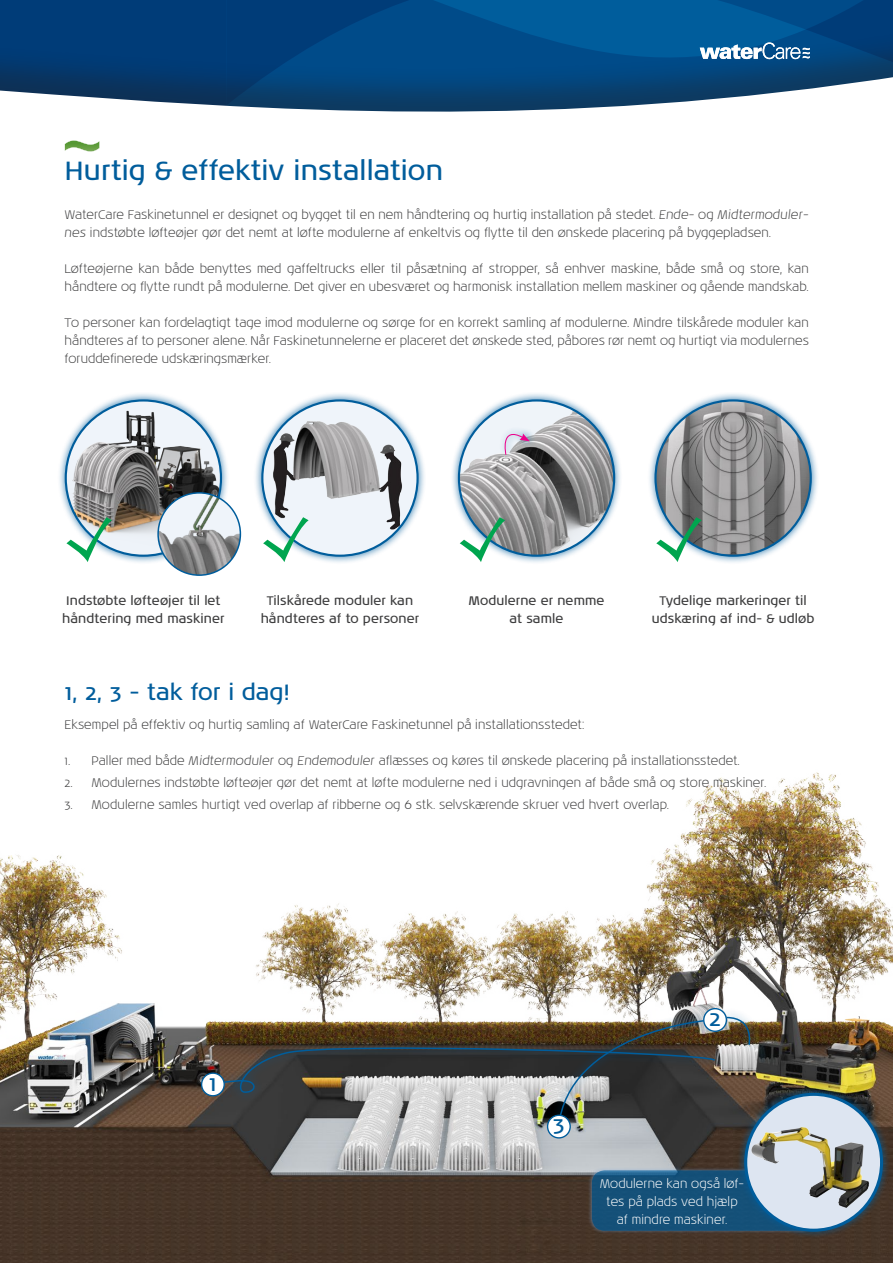
<style>
.page{position:relative;width:893px;height:1263px;background:#fff}
.page>*{position:absolute;margin:0;border:0;box-sizing:border-box;transform-origin:0 0}
.t1{font:27px "Noa LT Std";color:#005d9c}
.t2{font:22.5px "Noa LT Std";color:#005d9c}
.t3{font:22.35px "Noa LT Std";color:#005d9c}
.t4{font:300 12.75px/18px "Noa LT Std";color:#3e3e3f}
.t5{font:12.75px/18px "Noa LT Std";letter-spacing:.005em;color:#3e3e3f;text-align:center}
.t6{font:300 12.75px/18px "Noa LT Std";color:#fff;text-align:center}
.s1{font-style:italic}
</style>
<div class="page">
<svg style="left:1px;top:0;width:892px;height:25px;background:#004986"></svg>
<div style="left:0;top:25px;width:893px;height:757px;background:#231f20;opacity:.4"></div>
<svg style="left:1px;top:52px;width:892px;height:539px"></svg>
<div style="left:0;top:591px;width:893px;height:672px;background:#fff"></div>
<img style="left:0;top:0;width:1px;height:591px">
<svg style="left:700px;top:43px;width:110px;height:16px"></svg>
<svg style="left:65px;top:140px;width:35px;height:12px"></svg>
<img style="left:0;top:772px;width:893px;height:491px">
<div style="left:57px;top:392px;width:173px;height:172px;background:#005d9c;opacity:.75"></div>
<img style="left:66px;top:400px;width:155px;height:156px;border-radius:78px">
<div style="left:254px;top:392px;width:172px;height:172px;background:#005d9c;opacity:.75"></div>
<svg style="left:262px;top:400px;width:156px;height:156px;fill:#eff4fa"></svg>
<img style="left:265px;top:416px;width:142px;height:118px">
<img style="left:158px;top:493px;width:82px;height:82px;border-radius:41px">
<div style="left:157px;top:492px;width:84px;height:84px;border:2px solid #005d9c;border-radius:50%"></div>
<div style="left:450px;top:392px;width:173px;height:172px;background:#005d9c;opacity:.75"></div>
<img style="left:459px;top:400px;width:155px;height:156px;border-radius:78px">
<svg style="left:496px;top:425px;width:41px;height:37px"></svg>
<div style="left:647px;top:392px;width:172px;height:172px;background:#005d9c;opacity:.75"></div>
<img style="left:655px;top:400px;width:156px;height:156px;border-radius:78px">
<svg style="left:66px;top:517px;width:46px;height:45px"></svg>
<svg style="left:263px;top:517px;width:46px;height:45px"></svg>
<svg style="left:460px;top:517px;width:45px;height:45px"></svg>
<svg style="left:656px;top:517px;width:46px;height:45px"></svg>
<div style="left:215px;top:1037px;width:508px;height:65px;background:#005d9c;opacity:.75"></div>
<div style="left:718px;top:1007px;width:41px;height:46px;background:#005d9c;opacity:.75"></div>
<svg style="left:725px;top:1016px;width:30px;height:30px"></svg>
<div style="left:548px;top:1011px;width:165px;height:125px;background:#005d9c;opacity:.75"></div>
<svg style="left:223px;top:1019px;width:494px;height:110px;background:#65615a"></svg>
<div style="left:202px;top:1073px;width:22px;height:23px;background:#fff;border-radius:50%"></div>
<div style="left:201px;top:1072px;width:24px;height:24px;border:1px solid #005d9c;border-radius:50%"></div>
<div style="left:704px;top:1009px;width:22px;height:22px;background:#fff;border-radius:50%"></div>
<div style="left:703px;top:1008px;width:24px;height:24px;border:1px solid #005d9c;border-radius:50%"></div>
<div style="left:548px;top:1115px;width:22px;height:23px;background:#fff;border-radius:50%"></div>
<div style="left:547px;top:1114px;width:24px;height:24px;border:1px solid #005d9c;border-radius:50%"></div>
<div style="left:589px;top:1167px;width:228px;height:67px;background:#7ca7d8;opacity:.75"></div>
<div style="left:592px;top:1170px;width:222px;height:61px;background:#155078;border-radius:13px"></div>
<div style="left:736px;top:1085px;width:154px;height:154px;background:#005d9c;opacity:.75"></div>
<div style="left:746px;top:1094px;width:135px;height:136px;background:#dde5f1;border-radius:50%"></div>
<img style="left:751px;top:1125px;width:119px;height:84px">
<div style="left:744px;top:1093px;width:139px;height:139px;border:3px solid #005d9c;border-radius:50%"></div>
<p class="t1" style="left:65px;top:155px;width:380px">Hurtig &amp; effektiv installation</p>
<p class="t4" style="left:65px;top:206px;width:746px">WaterCare Faskinetunnel er designet og bygget til en nem håndtering og hurtig installation på stedet. <span class="s1">Ende-</span> og <span class="s1">Midtermoduler&shy;nes</span> indstøbte løfteøjer gør det nemt at løfte modulerne af enkeltvis og flytte til den ønskede placering på byggepladsen.</p>
<p class="t4" style="left:65px;top:260px;width:746px">Løfteøjerne kan både benyttes med gaffeltrucks eller til påsætning af stropper, så enhver maskine, både små og store, kan håndtere og flytte rundt på modulerne. Det giver en ubesværet og harmonisk installation mellem maskiner og gående mandskab.</p>
<p class="t4" style="left:65px;top:314px;width:746px;text-align:justify">To personer kan fordelagtigt tage imod modulerne og sørge for en korrekt samling af modulerne. Mindre tilskårede moduler kan håndteres af to personer alene. Når Faskinetunnelerne er placeret det ønskede sted, påbores rør nemt og hurtigt via modulernes foruddefinerede udskæringsmærker.</p>
<p class="t5" style="left:62px;top:592px;width:164px">Indstøbte løfteøjer til let håndtering med maskiner</p>
<p class="t5" style="left:261px;top:592px;width:160px">Tilskårede moduler kan håndteres af to personer</p>
<p class="t5" style="left:468px;top:592px;width:138px">Modulerne er nemme at samle</p>
<p class="t5" style="left:652px;top:592px;width:164px">Tydelige markeringer til udskæring af ind- &amp; udløb</p>
<p class="t2" style="left:65px;top:679px;width:226px">1, 2, 3 - tak for i dag!</p>
<p class="t4" style="left:65px;top:716px;width:521px">Eksempel på effektiv og hurtig samling af WaterCare Faskinetunnel på installationsstedet:</p>
<p class="t4" style="left:65px;top:752px;width:677px">1. Paller med både <span class="s1">Midtermoduler</span> og <span class="s1">Endemoduler</span> aflæsses og køres til ønskede placering på installationsstedet.</p>
<p class="t4" style="left:65px;top:774px;width:703px">2. Modulernes indstøbte løfteøjer gør det nemt at løfte modulerne ned i udgravningen af både små og store maskiner.</p>
<p class="t4" style="left:65px;top:796px;width:606px">3. Modulerne samles hurtigt ved overlap af ribberne og 6 stk. selvskærende skruer ved hvert overlap.</p>
<p class="t3" style="left:209px;top:1070px;width:9px">1</p>
<p class="t3" style="left:709px;top:1005px;width:13px">2</p>
<p class="t3" style="left:553px;top:1111px;width:13px">3</p>
<p class="t6" style="left:600px;top:1174px;width:146px">Modulerne kan også løf&shy;tes på plads ved hjælp af mindre maskiner.</p>
</div>
